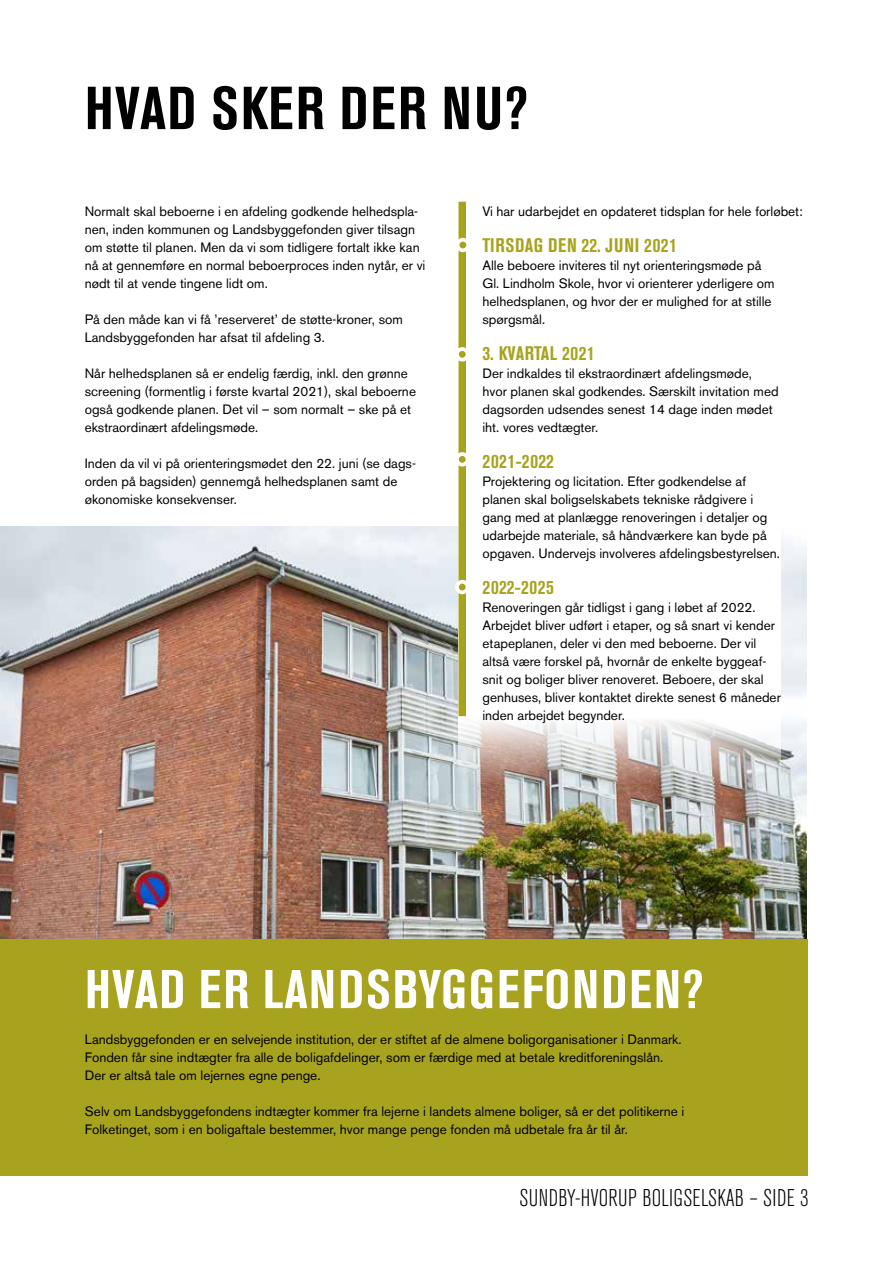
<style>
.page{position:relative;width:893px;height:1263px;background:#fff}
.page>*{position:absolute;margin:0;border:0;box-sizing:border-box;transform-origin:0 0}
.t1{font:700 condensed 60px "Akzidenz Grotesk BE";letter-spacing:.035em;color:#000}
.t2{font:700 condensed 54px "Akzidenz Grotesk BE";letter-spacing:.035em;color:#fff}
.t3{font:300 condensed 24px "Akzidenz Grotesk BE";letter-spacing:.01em;color:#000}
.t4{font:700 condensed 19.5px "Akzidenz Grotesk BE";letter-spacing:.03em;color:#a8a31e}
.t5{font:13.5px/18px "Akzidenz Grotesk BE";color:#000}
</style>
<div class="page">
<img style="left:0;top:526px;width:806px;height:414px">
<svg style="left:459px;top:526px;width:322px;height:257px"></svg>
<div style="left:0;top:940px;width:807px;height:236px;background:#a8a31e"></div>
<div style="left:458px;top:202px;width:8px;height:514px;background:#a8a31e"></div>
<div style="left:455px;top:347px;width:14px;height:14px;border:4px solid #fff;border-radius:50%"></div>
<div style="left:456px;top:238px;width:14px;height:14px;border:4px solid #fff;border-radius:50%"></div>
<div style="left:455px;top:452px;width:14px;height:14px;border:4px solid #fff;border-radius:50%"></div>
<div style="left:455px;top:580px;width:14px;height:14px;border:4px solid #fff;border-radius:50%"></div>
<h1 class="t1" style="left:85px;top:74px;width:445px">HVAD SKER DER NU?</h1>
<p class="t5" style="left:85px;top:202px;width:342px">Normalt skal beboerne i en afdeling godkende helhedspla&shy;nen, inden kommunen og Landsbyggefonden giver tilsagn om støtte til planen. Men da vi som tidligere fortalt ikke kan nå at gennemføre en normal beboerproces inden nytår, er vi nødt til at vende tingene lidt om.</p>
<p class="t5" style="left:85px;top:310px;width:320px">På den måde kan vi få ’reserveret’ de støtte-kroner, som<br>Landsbyggefonden har afsat til afdeling 3.</p>
<p class="t5" style="left:85px;top:364px;width:333px">Når helhedsplanen så er endelig færdig, inkl. den grønne screening (formentlig i første kvartal 2021), skal beboerne også godkende planen. Det vil – som normalt – ske på et ekstraordinært afdelingsmøde.</p>
<p class="t5" style="left:85px;top:454px;width:333px">Inden da vil vi på orienteringsmødet den 22. juni (se dags&shy;orden på bagsiden) gennemgå helhedsplanen samt de økonomiske konsekvenser.</p>
<p class="t5" style="left:482px;top:202px;width:322px">Vi har udarbejdet en opdateret tidsplan for hele forløbet:</p>
<h3 class="t4" style="left:482px;top:234px;width:196px">TIRSDAG DEN 22. JUNI 2021</h3>
<p class="t5" style="left:482px;top:256px;width:293px">Alle beboere inviteres til nyt orienteringsmøde på Gl. Lindholm Skole, hvor vi orienterer yderligere om helhedsplanen, og hvor der er mulighed for at stille spørgsmål.</p>
<h3 class="t4" style="left:482px;top:342px;width:114px">3. KVARTAL 2021</h3>
<p class="t5" style="left:482px;top:364px;width:298px">Der indkaldes til ekstraordinært afdelingsmøde, hvor planen skal godkendes. Særskilt invitation med dagsorden udsendes senest 14 dage inden mødet iht. vores vedtægter.</p>
<h3 class="t4" style="left:482px;top:450px;width:73px">2021-2022</h3>
<p class="t5" style="left:482px;top:472px;width:299px">Projektering og licitation. Efter godkendelse af planen skal boligselskabets tekniske rådgivere i gang med at planlægge renoveringen i detaljer og udarbejde materiale, så håndværkere kan byde på opgaven. Undervejs involveres afdelingsbestyrelsen.</p>
<h3 class="t4" style="left:482px;top:576px;width:73px">2022-2025</h3>
<p class="t5" style="left:482px;top:598px;width:300px">Renoveringen går tidligst i gang i løbet af 2022.<br>Arbejdet bliver udført i etaper, og så snart vi kender etapeplanen, deler vi den med beboerne. Der vil altså være forskel på, hvornår de enkelte byggeaf&shy;snit og boliger bliver renoveret. Beboere, der skal genhuses, bliver kontaktet direkte senest 6 måneder inden arbejdet begynder.</p>
<h2 class="t2" style="left:85px;top:958px;width:620px">HVAD ER LANDSBYGGEFONDEN?</h2>
<p class="t5" style="left:85px;top:1030px;width:598px">Landsbyggefonden er en selvejende institution, der er stiftet af de almene boligorganisationer i Danmark.<br>Fonden får sine indtægter fra alle de boligafdelinger, som er færdige med at betale kreditforeningslån.<br>Der er altså tale om lejernes egne penge.</p>
<p class="t5" style="left:85px;top:1102px;width:601px">Selv om Landsbyggefondens indtægter kommer fra lejerne i landets almene boliger, så er det politikerne i<br>Folketinget, som i en boligaftale bestemmer, hvor mange penge fonden må udbetale fra år til år.</p>
<h3 class="t3" style="left:519px;top:1185px;width:291px">SUNDBY-HVORUP BOLIGSELSKAB – SIDE 3</h3>
</div>
